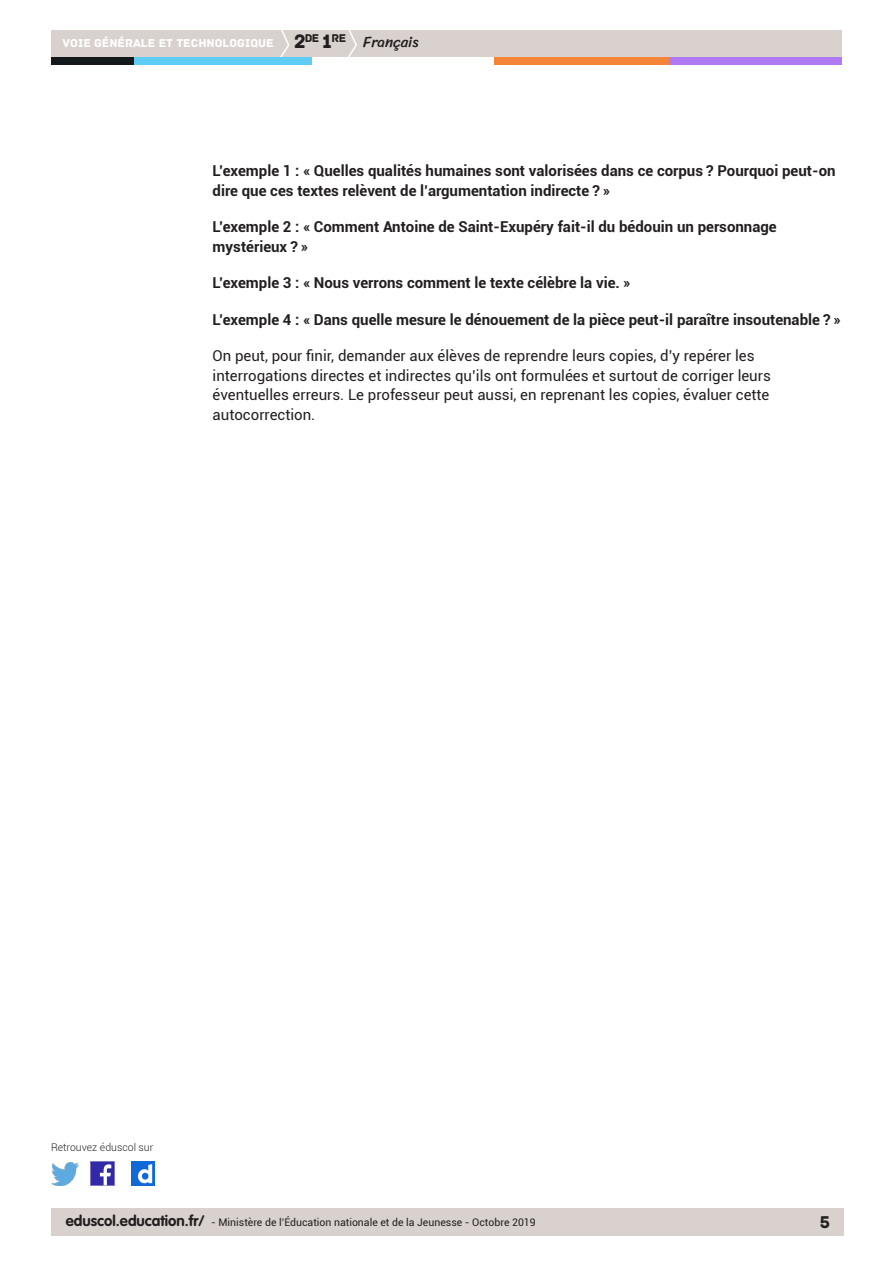
<style>
.page{position:relative;width:893px;height:1263px;background:#fff}
.page>*{position:absolute;margin:0;border:0;box-sizing:border-box;transform-origin:0 0}
.t1{font:18px "Archive";color:#231f20}
.Texte_courant{font:700 15px/19.5px "Roboto";color:#231f20}
.Texte_courant-2{font:15px/19.5px "Roboto";color:#231f20}
.t2{font:15px "Sriracha";color:#231f20}
.t3{font:12px "Archive";color:#fff}
.t4{font:11.85px "Archive";color:#231f20}
.t5{font:10.5px "Roboto";color:#231f20}
.t6{font:300 10.5px "Roboto";color:#231f20}
.s1{font-size:20.4px}
.s2{font-family:"VAG Rounded Std";font-weight:700;font-size:15px}
</style>
<div class="page">
<div style="left:51px;top:1209px;width:792px;height:27px;background:#d8d1ce"></div>
<div style="left:51px;top:30px;width:791px;height:27px;background:#d8d1ce"></div>
<svg style="left:280px;top:30px;width:10px;height:27px"></svg>
<svg style="left:348px;top:30px;width:9px;height:27px"></svg>
<div style="left:133px;top:57px;width:179px;height:8px;background:#5fcdf5"></div>
<div style="left:51px;top:57px;width:82px;height:8px;background:#141a1c"></div>
<div style="left:667px;top:57px;width:175px;height:8px;background:#b078f2"></div>
<div style="left:494px;top:57px;width:175px;height:8px;background:#f48437"></div>
<img style="left:91px;top:1162px;width:23px;height:23px">
<img style="left:51px;top:1163px;width:28px;height:22px">
<img style="left:132px;top:1162px;width:22px;height:23px">
<p class="t4" style="left:294px;top:31px;width:54px"><span class="s1">2</span>DE <span class="s1">1</span>RE</p>
<p class="t3" style="left:63px;top:36px;width:212px">VOIE GÉNÉRALE ET TECHNOLOGIQUE</p>
<p class="t2" style="left:363px;top:33px;width:57px">Français</p>
<p class="Texte_courant" style="left:213px;top:160px;width:624px">L’exemple 1 : « Quelles qualités humaines sont valorisées dans ce corpus ? Pourquoi peut-on dire que ces textes relèvent de l’argumentation indirecte ? »</p>
<p class="Texte_courant" style="left:213px;top:216px;width:566px">L’exemple 2 : « Comment Antoine de Saint-Exupéry fait-il du bédouin un personnage mystérieux ? »</p>
<p class="Texte_courant" style="left:213px;top:272px;width:419px">L’exemple 3 : « Nous verrons comment le texte célèbre la vie. »</p>
<p class="Texte_courant" style="left:213px;top:309px;width:630px">L’exemple 4 : « Dans quelle mesure le dénouement de la pièce peut-il paraître insoutenable ? »</p>
<p class="Texte_courant-2" style="left:213px;top:345px;width:560px">On peut, pour finir, demander aux élèves de reprendre leurs copies, d’y repérer les interrogations directes et indirectes qu’ils ont formulées et surtout de corriger leurs éventuelles erreurs. Le professeur peut aussi, en reprenant les copies, évaluer cette autocorrection.</p>
<p class="t6" style="left:51px;top:1140px;width:104px">Retrouvez éduscol sur</p>
<p class="t5" style="left:66px;top:1215px;width:471px"><span class="s2">eduscol.education.fr/</span> - Ministère de l’Éducation nationale et de la Jeunesse - Octobre 2019</p>
<p class="t1" style="left:820px;top:1211px;width:12px">5</p>
</div>
